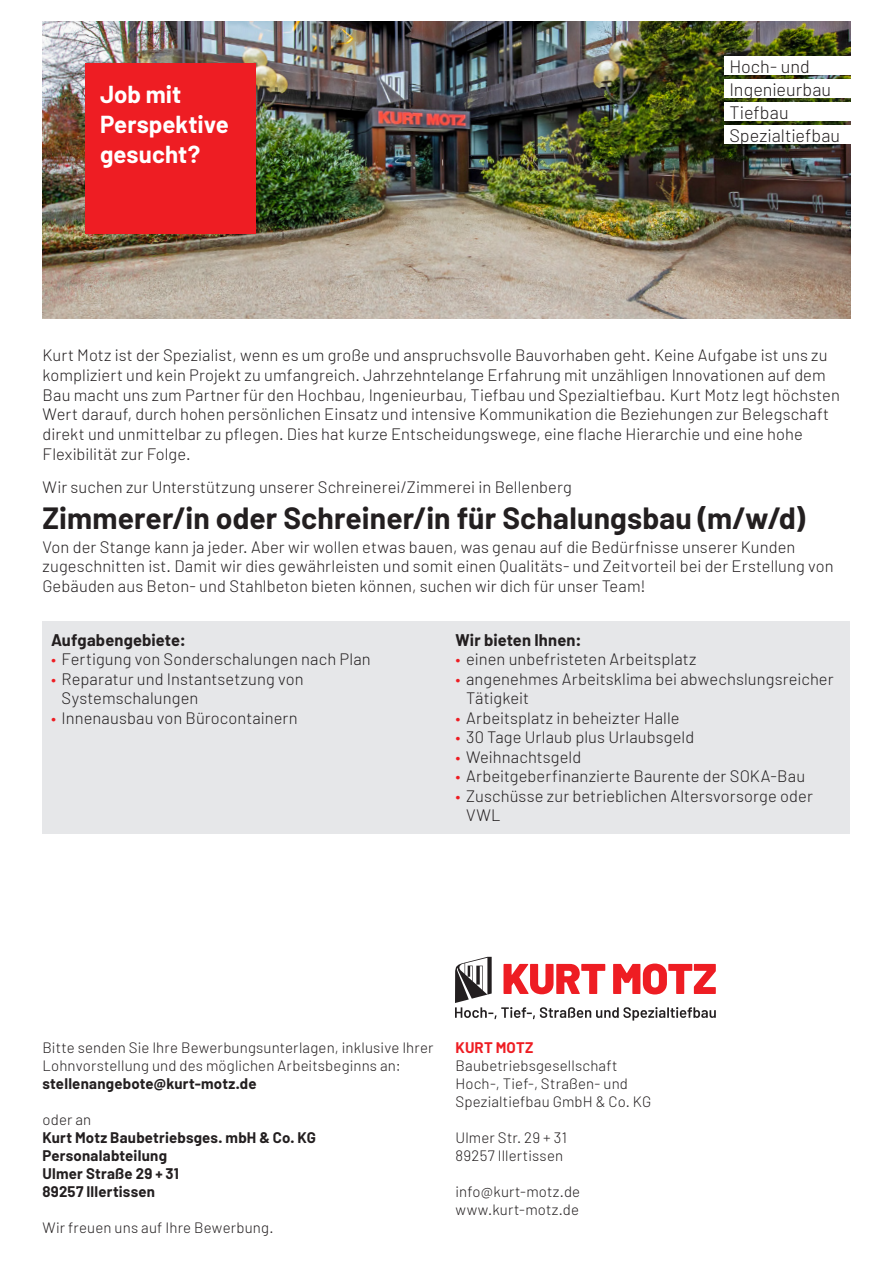
<style>
.page{position:relative;width:893px;height:1263px;background:#fff}
.page>*{position:absolute;margin:0;border:0;box-sizing:border-box;transform-origin:0 0}
.t1{font:700 30px "Barlow";letter-spacing:.005em;color:#231f20}
.t2{font:700 24px/30px "Barlow";letter-spacing:.005em;color:#fff}
.t3{font:300 18px/23.1px "Barlow";color:#231f20}
.t4{font:300 16.5px/19.8px "Barlow";letter-spacing:.005em;color:#231f20}
.t5{font:700 16.5px "Barlow";letter-spacing:.01em;color:#231f20}
.t6{font:300 15px/18px "Barlow";letter-spacing:.01em;color:#231f20}
.t7{font:700 15px/18px "Barlow";letter-spacing:.015em;color:#231f20}
.t8{font:700 15px "Barlow";letter-spacing:.01em;color:#ee1d23}
.s1{color:#ee1d23}
</style>
<div class="page">
<img style="left:43px;top:21px;width:807px;height:298px">
<div style="left:85px;top:64px;width:170px;height:170px;background:#ee1d23"></div>
<div style="left:724px;top:56px;width:126px;height:19px;background:#fff"></div>
<div style="left:724px;top:79px;width:126px;height:19px;background:#fff"></div>
<div style="left:724px;top:102px;width:126px;height:19px;background:#fff"></div>
<div style="left:724px;top:126px;width:126px;height:18px;background:#fff"></div>
<div style="left:43px;top:621px;width:807px;height:212px;background:#e6e7e9"></div>
<svg style="left:455px;top:957px;width:261px;height:63px"></svg>
<h2 class="t2" style="left:100px;top:79px;width:130px">Job mit<br>Perspektive gesucht?</h2>
<p class="t3" style="left:729px;top:54px;width:112px">Hoch- und<br>Ingenieurbau<br>Tiefbau<br>Spezialtiefbau</p>
<p class="t4" style="left:43px;top:345px;width:799px">Kurt Motz ist der Spezialist, wenn es um große und anspruchsvolle Bauvorhaben geht. Keine Aufgabe ist uns zu kompliziert und kein Projekt zu umfangreich. Jahrzehntelange Erfahrung mit unzähligen Innovationen auf dem Bau macht uns zum Partner für den Hochbau, Ingenieurbau, Tiefbau und Spezialtiefbau. Kurt Motz legt höchsten Wert darauf, durch hohen persönlichen Einsatz und intensive Kommunikation die Beziehungen zur Belegschaft direkt und unmittelbar zu pflegen. Dies hat kurze Entscheidungswege, eine flache Hierarchie und eine hohe Flexibilität zur Folge.</p>
<p class="t4" style="left:43px;top:476px;width:531px">Wir suchen zur Unterstützung unserer Schreinerei/Zimmerei in Bellenberg</p>
<h1 class="t1" style="left:43px;top:499px;width:764px">Zimmerer/in oder Schreiner/in für Schalungsbau (m/w/d)</h1>
<p class="t4" style="left:43px;top:536px;width:793px">Von der Stange kann ja jeder. Aber wir wollen etwas bauen, was genau auf die Bedürfnisse unserer Kunden zugeschnitten ist. Damit wir dies gewährleisten und somit einen Qualitäts- und Zeitvorteil bei der Erstellung von<br>Gebäuden aus Beton- und Stahlbeton bieten können, suchen wir dich für unser Team!</p>
<p class="t5" style="left:51px;top:630px;width:136px">Aufgabengebiete:</p>
<p class="t4" style="left:51px;top:649px;width:321px"><span class="s1">•</span> Fertigung von Sonderschalungen nach Plan</p>
<p class="t4" style="left:62px;top:669px;width:243px;text-indent:-11px"><span class="s1">•</span> Reparatur und Instantsetzung von<br>Systemschalungen</p>
<p class="t4" style="left:51px;top:708px;width:248px"><span class="s1">•</span> Innenausbau von Bürocontainern</p>
<p class="t5" style="left:455px;top:630px;width:127px">Wir bieten Ihnen:</p>
<p class="t4" style="left:455px;top:649px;width:243px"><span class="s1">•</span> einen unbefristeten Arbeitsplatz</p>
<p class="t4" style="left:466px;top:669px;width:369px;text-indent:-11px"><span class="s1">•</span> angenehmes Arbeitsklima bei abwechslungsreicher<br>Tätigkeit</p>
<p class="t4" style="left:455px;top:708px;width:226px"><span class="s1">•</span> Arbeitsplatz in beheizter Halle</p>
<p class="t4" style="left:455px;top:727px;width:240px"><span class="s1">•</span> 30 Tage Urlaub plus Urlaubsgeld</p>
<p class="t4" style="left:455px;top:747px;width:127px"><span class="s1">•</span> Weihnachtsgeld</p>
<p class="t4" style="left:455px;top:766px;width:351px"><span class="s1">•</span> Arbeitgeberfinanzierte Baurente der SOKA-Bau</p>
<p class="t4" style="left:466px;top:786px;width:348px;text-indent:-11px"><span class="s1">•</span> Zuschüsse zur betrieblichen Altersvorsorge oder<br>VWL</p>
<p class="t6" style="left:43px;top:1038px;width:393px">Bitte senden Sie Ihre Bewerbungsunterlagen, inklusive Ihrer<br>Lohnvorstellung und des möglichen Arbeitsbeginns an:</p>
<p class="t7" style="left:43px;top:1074px;width:216px">stellenangebote@kurt-motz.de</p>
<p class="t6" style="left:43px;top:1110px;width:50px">oder an</p>
<p class="t7" style="left:43px;top:1128px;width:275px">Kurt Motz Baubetriebsges. mbH &amp; Co. KG<br>Personalabteilung<br>Ulmer Straße 29 + 31<br>89257 Illertissen</p>
<p class="t6" style="left:43px;top:1218px;width:232px">Wir freuen uns auf Ihre Bewerbung.</p>
<p class="t8" style="left:455px;top:1038px;width:80px">KURT MOTZ</p>
<p class="t6" style="left:455px;top:1056px;width:197px">Baubetriebsgesellschaft<br>Hoch-, Tief-, Straßen- und<br>Spezialtiefbau GmbH &amp; Co. KG</p>
<p class="t6" style="left:455px;top:1128px;width:113px">Ulmer Str. 29 + 31<br>89257 Illertissen</p>
<p class="t6" style="left:455px;top:1182px;width:126px">info@kurt-motz.de www.kurt-motz.de</p>
</div>
